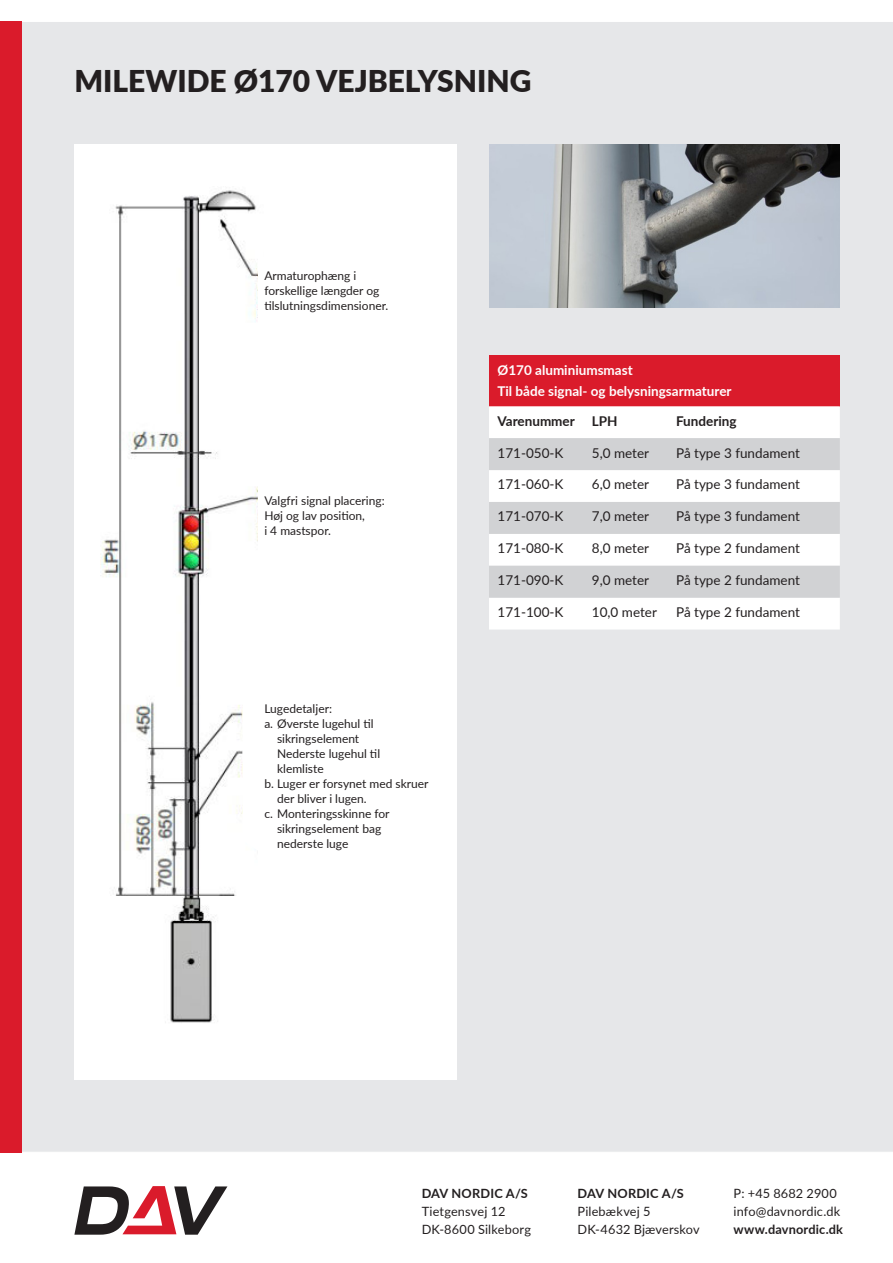
<style>
.page{position:relative;width:893px;height:1263px;background:#fff}
.page>*{position:absolute;margin:0;border:0;box-sizing:border-box;transform-origin:0 0}
.t1{font:900 30px "Lato";color:#231f20}
.t2{font:13.5px "Lato";color:#231f20}
.t3{font:700 13.5px/21px "Lato";color:#fff}
.t4{font:700 13.5px "Lato";color:#231f20}
.t5{font:12.75px/18px "Lato";letter-spacing:.01em;color:#231f20}
.t6{font:700 12.75px "Lato";letter-spacing:.015em;color:#231f20}
.t7{font:12px/15px "Lato";color:#231f20}
</style>
<div class="page">
<div style="left:21px;top:21px;width:872px;height:1131px;background:#e6e7e9"></div>
<div style="left:0;top:21px;width:21px;height:1131px;background:#da1b2b"></div>
<svg style="left:74px;top:1186px;width:153px;height:49px"></svg>
<div style="left:74px;top:145px;width:383px;height:935px;background:#fff"></div>
<div style="left:489px;top:355px;width:351px;height:51px;background:#da1b2b"></div>
<svg style="left:489px;top:406px;width:351px;height:223px"></svg>
<svg style="left:489px;top:438px;width:351px;height:160px;fill:#d1d2d4"></svg>
<img style="left:489px;top:145px;width:351px;height:162px">
<img style="left:100px;top:190px;width:158px;height:833px">
<h1 class="t1" style="left:74px;top:59px;width:458px">MILEWIDE Ø170 VEJBELYSNING</h1>
<p class="t7" style="left:264px;top:269px;width:126px">Armaturophæng i forskellige længder og tilslutningsdimensioner.</p>
<p class="t7" style="left:264px;top:493px;width:122px">Valgfri signal placering:<br>Høj og lav position,<br>i 4 mastspor.</p>
<p class="t7" style="left:264px;top:701px;width:69px">Lugedetaljer:</p>
<p class="t7" style="left:264px;top:717px;width:111px">a. Øverste lugehul til</p>
<p class="t7" style="left:277px;top:732px;width:84px">sikringselement</p>
<p class="t7" style="left:277px;top:746px;width:105px">Nederste lugehul til</p>
<p class="t7" style="left:277px;top:762px;width:48px">klemliste</p>
<p class="t7" style="left:264px;top:776px;width:166px">b. Luger er forsynet med skruer</p>
<p class="t7" style="left:277px;top:791px;width:91px">der bliver i lugen.</p>
<p class="t7" style="left:264px;top:807px;width:127px">c. Monteringsskinne for</p>
<p class="t7" style="left:277px;top:821px;width:106px">sikringselement bag</p>
<p class="t7" style="left:277px;top:837px;width:73px">nederste luge</p>
<p class="t3" style="left:497px;top:359px;width:236px">Ø170 aluminiumsmast<br>Til både signal- og belysningsarmaturer</p>
<p class="t4" style="left:497px;top:413px;width:79px">Varenummer</p>
<p class="t4" style="left:592px;top:413px;width:27px">LPH</p>
<p class="t4" style="left:676px;top:411px;width:62px">Fundering</p>
<p class="t2" style="left:497px;top:448px;width:67px">171-050-K</p>
<p class="t2" style="left:592px;top:448px;width:59px">5,0 meter</p>
<p class="t2" style="left:676px;top:443px;width:125px">På type 3 fundament</p>
<p class="t2" style="left:497px;top:479px;width:67px">171-060-K</p>
<p class="t2" style="left:592px;top:479px;width:59px">6,0 meter</p>
<p class="t2" style="left:676px;top:475px;width:125px">På type 3 fundament</p>
<p class="t2" style="left:497px;top:511px;width:67px">171-070-K</p>
<p class="t2" style="left:592px;top:511px;width:59px">7,0 meter</p>
<p class="t2" style="left:676px;top:507px;width:125px">På type 3 fundament</p>
<p class="t2" style="left:497px;top:543px;width:67px">171-080-K</p>
<p class="t2" style="left:592px;top:543px;width:59px">8,0 meter</p>
<p class="t2" style="left:676px;top:539px;width:125px">På type 2 fundament</p>
<p class="t2" style="left:497px;top:575px;width:67px">171-090-K</p>
<p class="t2" style="left:592px;top:575px;width:59px">9,0 meter</p>
<p class="t2" style="left:676px;top:571px;width:125px">På type 2 fundament</p>
<p class="t2" style="left:497px;top:607px;width:67px">171-100-K</p>
<p class="t2" style="left:592px;top:607px;width:67px">10,0 meter</p>
<p class="t2" style="left:676px;top:602px;width:125px">På type 2 fundament</p>
<p class="t6" style="left:422px;top:1186px;width:108px">DAV NORDIC A/S</p>
<p class="t5" style="left:422px;top:1203px;width:111px">Tietgensvej 12<br>DK-8600 Silkeborg</p>
<p class="t6" style="left:578px;top:1186px;width:108px">DAV NORDIC A/S</p>
<p class="t5" style="left:578px;top:1203px;width:124px">Pilebækvej 5<br>DK-4632 Bjæverskov</p>
<p class="t5" style="left:733px;top:1185px;width:108px">P: +45 8682 2900 info@davnordic.dk</p>
<p class="t6" style="left:733px;top:1222px;width:111px">www.davnordic.dk</p>
</div>
